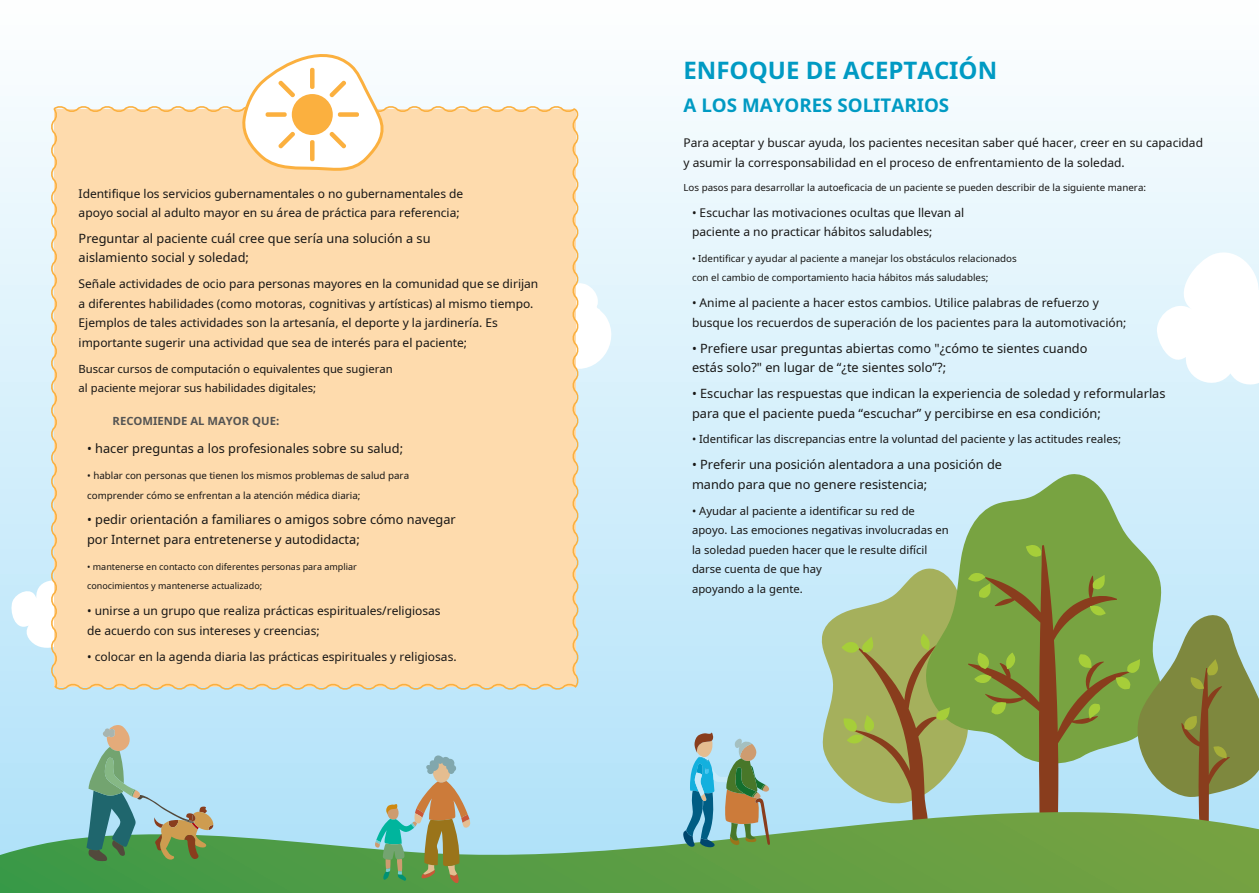
<style>
.page{position:relative;width:1259px;height:893px;background:#fff}
.page>*{position:absolute;margin:0;border:0;box-sizing:border-box;transform-origin:0 0}
.t1{font:700 24px "Noto Sans";color:#009ac3}
.t2{font:700 18.75px "Noto Sans";color:#009ac3}
.t3{font:12.75px/19.5px "Noto Sans";color:#171615}
.t4{font:12px/19.5px "Noto Sans";color:#171615}
.t5{font:11.25px/19.5px "Noto Sans";color:#171615}
.t6{font:700 11.25px "Noto Sans";color:#545453}
.t7{font:9.75px/19.5px "Noto Sans";color:#171615}
.t8{font:9px/19.5px "Noto Sans";color:#171615}
</style>
<div class="page">
<div style="left:0;top:0;width:1259px;height:893px;background:linear-gradient(to bottom,#fdfefe,#ace0f9)"></div>
<svg style="left:919px;top:473px;width:249px;height:70px;background:#aacdab"></svg>
<svg style="left:0;top:812px;width:1259px;height:81px;background:#70ad6d"></svg>
<svg style="left:819px;top:543px;width:440px;height:295px;background:#96ae78"></svg>
<svg style="left:580px;top:261px;width:43px;height:125px"></svg>
<svg style="left:1155px;top:246px;width:104px;height:146px"></svg>
<svg style="left:9px;top:551px;width:40px;height:118px"></svg>
<svg style="left:375px;top:755px;width:95px;height:128px;background:#9ab79d"></svg>
<svg style="left:86px;top:723px;width:127px;height:138px;background:#94bdb5"></svg>
<svg style="left:683px;top:732px;width:87px;height:117px;background:#8bb1aa"></svg>
<div style="left:49px;top:104px;width:531px;height:588px;background:#fedbad"></div>
<svg style="left:242px;top:43px;width:149px;height:134px"></svg>
<p class="t4" style="left:79px;top:183px;width:386px">Identifique los servicios gubernamentales o no gubernamentales de apoyo social al adulto mayor en su área de práctica para referencia;</p>
<p class="t3" style="left:79px;top:228px;width:353px">Preguntar al paciente cuál cree que sería una solución a su aislamiento social y soledad;</p>
<p class="t4" style="left:79px;top:274px;width:461px">Señale actividades de ocio para personas mayores en la comunidad que se dirijan a diferentes habilidades (como motoras, cognitivas y artísticas) al mismo tiempo.<br>Ejemplos de tales actividades son la artesanía, el deporte y la jardinería. Es importante sugerir una actividad que sea de interés para el paciente;</p>
<h1 class="t1" style="left:683px;top:54px;width:315px">ENFOQUE DE ACEPTACIÓN</h1>
<h2 class="t2" style="left:683px;top:92px;width:267px">A LOS MAYORES SOLITARIOS</h2>
<p class="t4" style="left:683px;top:133px;width:521px">Para aceptar y buscar ayuda, los pacientes necesitan saber qué hacer, creer en su capacidad y asumir la corresponsabilidad en el proceso de enfrentamiento de la soledad.</p>
<p class="t7" style="left:683px;top:177px;width:464px">Los pasos para desarrollar la autoeficacia de un paciente se pueden describir de la siguiente manera:</p>
<p class="t4" style="left:692px;top:202px;width:274px">• Escuchar las motivaciones ocultas que llevan al paciente a no practicar hábitos saludables;</p>
<p class="t7" style="left:692px;top:248px;width:326px">• Identificar y ayudar al paciente a manejar los obstáculos relacionados con el cambio de comportamiento hacia hábitos más saludables;</p>
<p class="t4" style="left:692px;top:293px;width:436px">• Anime al paciente a hacer estos cambios. Utilice palabras de refuerzo y busque los recuerdos de superación de los pacientes para la automotivación;</p>
<p class="t3" style="left:692px;top:338px;width:397px">• Prefiere usar preguntas abiertas como "¿cómo te sientes cuando</p>
<p class="t5" style="left:79px;top:359px;width:315px">Buscar cursos de computación o equivalentes que sugieran</p>
<p class="t3" style="left:692px;top:357px;width:256px">estás solo?" en lugar de “¿te sientes solo”?;</p>
<p class="t5" style="left:79px;top:378px;width:239px">al paciente mejorar sus habilidades digitales;</p>
<p class="t3" style="left:692px;top:383px;width:475px">• Escuchar las respuestas que indican la experiencia de soledad y reformularlas para que el paciente pueda “escuchar” y percibirse en esa condición;</p>
<p class="t6" style="left:113px;top:413px;width:168px">RECOMIENDE AL MAYOR QUE:</p>
<p class="t3" style="left:87px;top:438px;width:317px">• hacer preguntas a los profesionales sobre su salud;</p>
<p class="t5" style="left:692px;top:429px;width:431px">• Identificar las discrepancias entre la voluntad del paciente y las actitudes reales;</p>
<p class="t3" style="left:692px;top:455px;width:312px">• Preferir una posición alentadora a una posición de mando para que no genere resistencia;</p>
<p class="t7" style="left:87px;top:465px;width:323px">• hablar con personas que tienen los mismos problemas de salud para comprender cómo se enfrentan a la atención médica diaria;</p>
<p class="t3" style="left:87px;top:510px;width:370px">• pedir orientación a familiares o amigos sobre cómo navegar por Internet para entretenerse y autodidacta;</p>
<p class="t8" style="left:87px;top:556px;width:271px">• mantenerse en contacto con diferentes personas para ampliar conocimientos y mantenerse actualizado;</p>
<p class="t4" style="left:87px;top:601px;width:355px">• unirse a un grupo que realiza prácticas espirituales/religiosas de acuerdo con sus intereses y creencias;</p>
<p class="t4" style="left:87px;top:646px;width:371px">• colocar en la agenda diaria las prácticas espirituales y religiosas.</p>
<p class="t5" style="left:692px;top:501px;width:258px">• Ayudar al paciente a identificar su red de apoyo. Las emociones negativas involucradas en la soledad pueden hacer que le resulte difícil darse cuenta de que hay<br>apoyando a la gente.</p>
</div>
